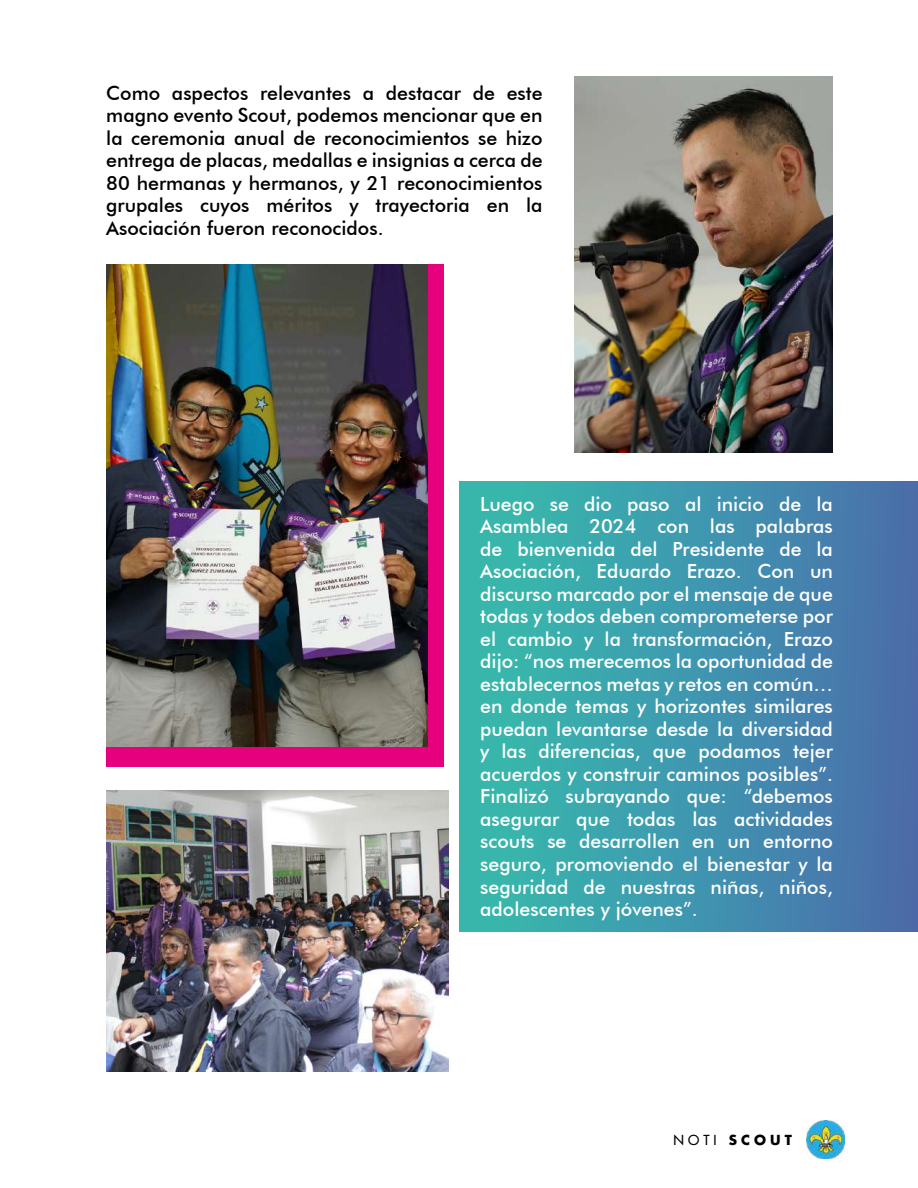
<style>
.page{position:relative;width:918px;height:1188px;background:#fff}
.page>*{position:absolute;margin:0;border:0;box-sizing:border-box;transform-origin:0 0}
.t1{font:500 19.5px/22.5px "Futura BT";color:#fff;text-align:justify}
.t2{font:500 19.5px/22.5px "Futura BT";color:#000;text-align:justify}
.t3{font:700 13.5px "Futura";letter-spacing:.3em;color:#000}
.s1{font-weight:400}
</style>
<div class="page">
<img style="left:806px;top:1120px;width:39px;height:38px">
<div style="left:460px;top:481px;width:457px;height:450px;background:linear-gradient(to right,#35bfae,#4a6eac)"></div>
<img style="left:574px;top:77px;width:259px;height:376px">
<div style="left:106px;top:265px;width:338px;height:502px;background:#e6007d"></div>
<img style="left:106px;top:265px;width:322px;height:482px">
<img style="left:106px;top:791px;width:342px;height:280px">
<p class="t2" style="left:106px;top:82px;width:438px">Como aspectos relevantes a destacar de este magno evento Scout, podemos mencionar que en la ceremonia anual de reconocimientos se hizo entrega de placas, medallas e insignias a cerca de 80 hermanas y hermanos, y 21 reconocimientos grupales cuyos méritos y trayectoria en la Asociación fueron reconocidos.</p>
<p class="t1" style="left:480px;top:493px;width:354px">Luego se dio paso al inicio de la Asamblea 2024 con las palabras de bienvenida del Presidente de la Asociación, Eduardo Erazo. Con un discurso marcado por el mensaje de que todas y todos deben comprometerse por el cambio y la transformación, Erazo dijo: “nos merecemos la oportunidad de establecernos metas y retos en común… en donde temas y horizontes similares puedan levantarse desde la diversidad y las diferencias, que podamos tejer acuerdos y construir caminos posibles”.<br>Finalizó subrayando que: “debemos asegurar que todas las actividades scouts se desarrollen en un entorno seguro, promoviendo el bienestar y la seguridad de nuestras niñas, niños, adolescentes y jóvenes”.</p>
<p class="t3" style="left:674px;top:1131px;width:120px"><span class="s1">NOTI</span> SCOUT</p>
</div>
